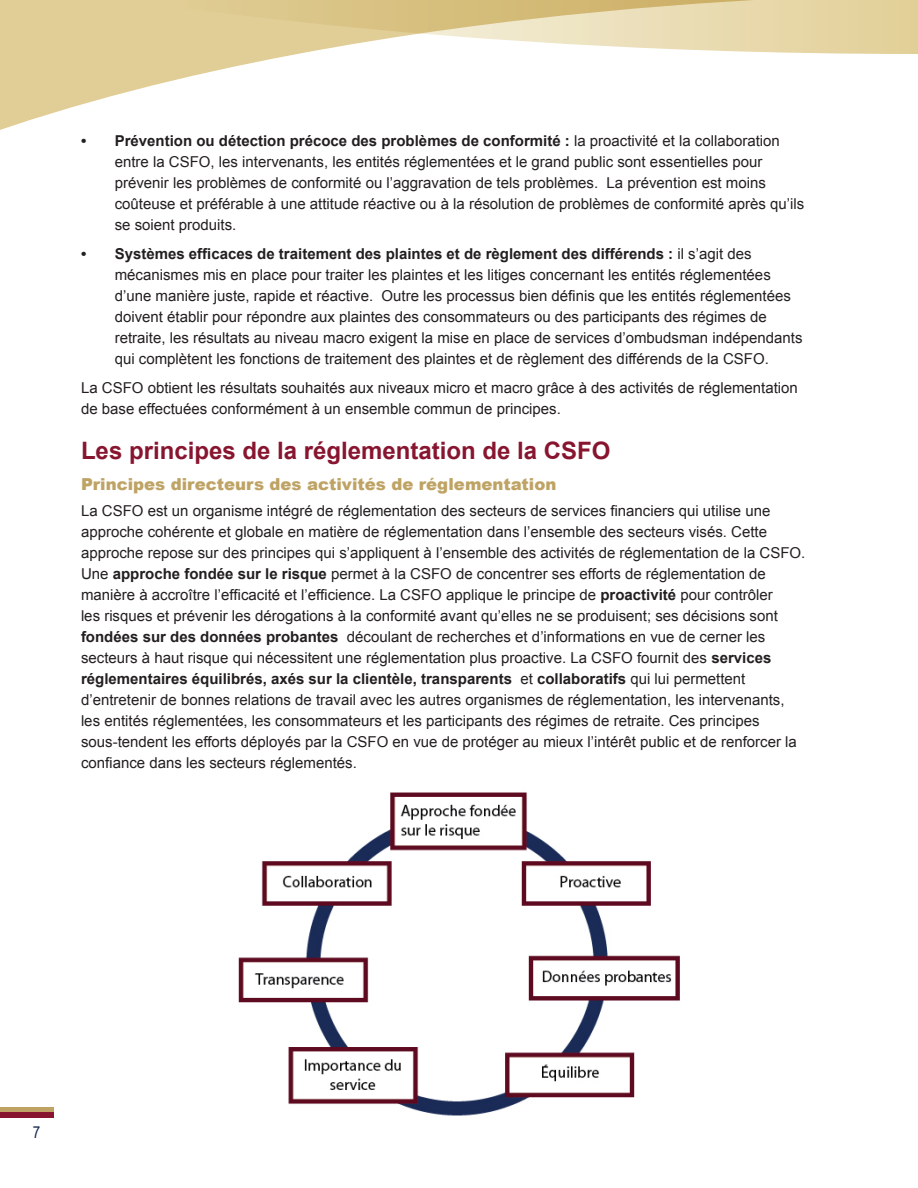
<style>
.page{position:relative;width:918px;height:1188px;background:#fff}
.page>*{position:absolute;margin:0;border:0;box-sizing:border-box;transform-origin:0 0}
.t1{font:700 24px "Arial";color:#88152f}
.t2{font:900 16.5px "Arial";color:#bea364}
.t3{font:16.5px "Arial Narrow";color:#142a50}
.body{font:15px/21px "Arial";color:#231f20}
.s1{font-weight:700}
</style>
<div class="page">
<div style="left:0;top:1107px;width:54px;height:5px;background:#bea364"></div>
<div style="left:0;top:1112px;width:54px;height:6px;background:#88152f"></div>
<svg style="left:0;top:54px;width:297px;height:76px"></svg>
<svg style="left:0;top:0;width:918px;height:54px;background:#e4d4a4"></svg>
<img style="left:238px;top:792px;width:442px;height:324px">
<p class="body" style="left:115px;top:130px;width:691px;text-indent:-34px"><span class="s1">• Prévention ou détection précoce des problèmes de conformité :</span> la proactivité et la collaboration entre la CSFO, les intervenants, les entités réglementées et le grand public sont essentielles pour prévenir les problèmes de conformité ou l’aggravation de tels problèmes. La prévention est moins coûteuse et préférable à une attitude réactive ou à la résolution de problèmes de conformité après qu’ils se soient produits.</p>
<p class="body" style="left:115px;top:243px;width:689px;text-indent:-34px"><span class="s1">• Systèmes efficaces de traitement des plaintes et de règlement des différends :</span> il s’agit des mécanismes mis en place pour traiter les plaintes et les litiges concernant les entités réglementées d’une manière juste, rapide et réactive. Outre les processus bien définis que les entités réglementées doivent établir pour répondre aux plaintes des consommateurs ou des participants des régimes de retraite, les résultats au niveau macro exigent la mise en place de services d’ombudsman indépendants qui complètent les fonctions de traitement des plaintes et de règlement des différends de la CSFO.</p>
<p class="body" style="left:81px;top:378px;width:718px">La CSFO obtient les résultats souhaités aux niveaux micro et macro grâce à des activités de réglementation de base effectuées conformément à un ensemble commun de principes.</p>
<p class="t1" style="left:81px;top:435px;width:531px">Les principes de la réglementation de la CSFO</p>
<p class="t2" style="left:81px;top:472px;width:477px">Principes directeurs des activités de réglementation</p>
<p class="body" style="left:81px;top:501px;width:726px">La CSFO est un organisme intégré de réglementation des secteurs de services financiers qui utilise une approche cohérente et globale en matière de réglementation dans l’ensemble des secteurs visés. Cette approche repose sur des principes qui s’appliquent à l’ensemble des activités de réglementation de la CSFO.<br>Une <span class="s1">approche fondée sur le risque</span> permet à la CSFO de concentrer ses efforts de réglementation de manière à accroître l’efficacité et l’efficience. La CSFO applique le principe de <span class="s1">proactivité</span> pour contrôler<br>les risques et prévenir les dérogations à la conformité avant qu’elles ne se produisent; ses décisions sont <span class="s1">fondées sur des données probantes</span> découlant de recherches et d’informations en vue de cerner les secteurs à haut risque qui nécessitent une réglementation plus proactive. La CSFO fournit des <span class="s1">services réglementaires équilibrés, axés sur la clientèle, transparents</span> et <span class="s1">collaboratifs</span> qui lui permettent d’entretenir de bonnes relations de travail avec les autres organismes de réglementation, les intervenants, les entités réglementées, les consommateurs et les participants des régimes de retraite. Ces principes sous-tendent les efforts déployés par la CSFO en vue de protéger au mieux l’intérêt public et de renforcer la confiance dans les secteurs réglementés.</p>
<p class="t3" style="left:33px;top:1120px;width:9px">7</p>
</div>
